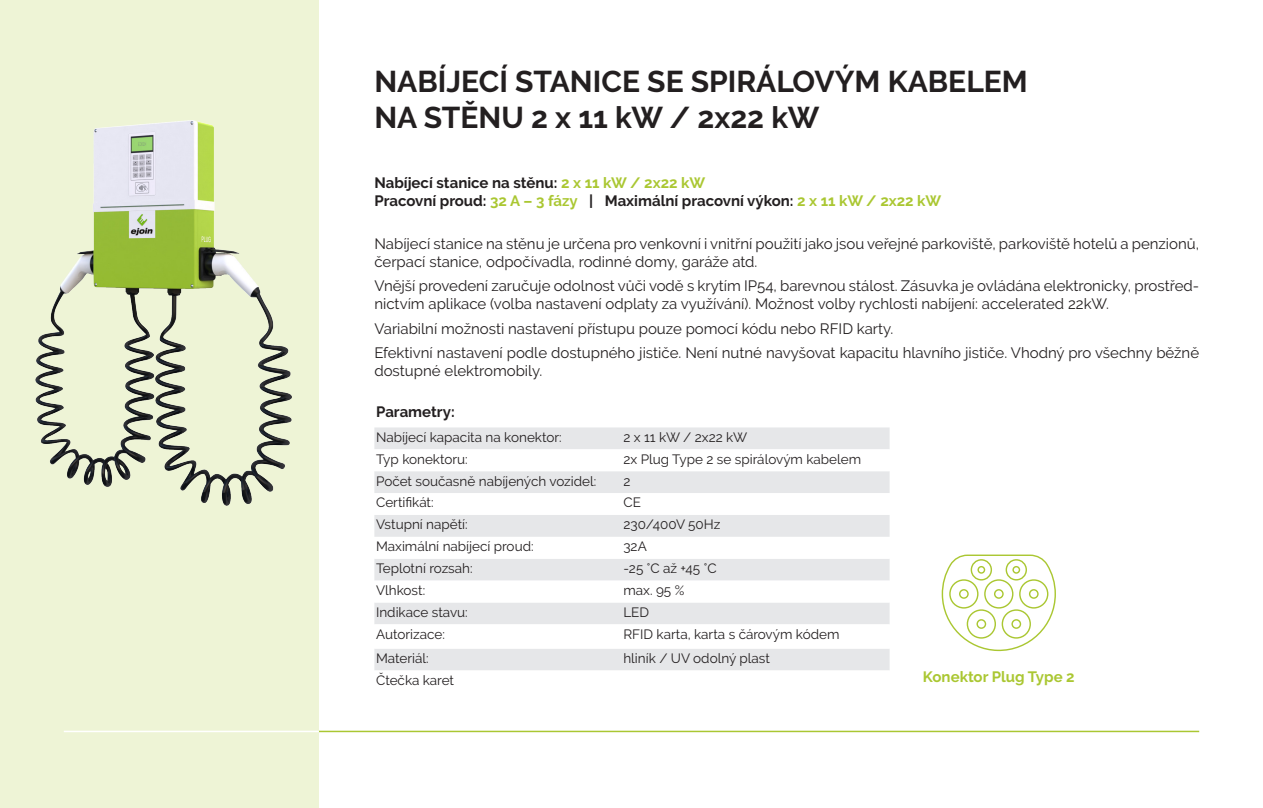
<style>
.page{position:relative;width:1263px;height:808px;background:#fff}
.page>*{position:absolute;margin:0;border:0;box-sizing:border-box;transform-origin:0 0}
.t1{font:700 30px/36px "Raleway";color:#231f20}
.t2{font:15px/18px "Raleway";color:#231f20}
.t3{font:700 15px "Raleway";color:#231f20}
.t4{font:700 15px "Raleway";color:#aac732}
.t5{font:13.5px "Raleway";color:#231f20}
.s1{color:#aac732}
</style>
<div class="page">
<div style="left:0;top:0;width:319px;height:808px;background:#eef4d6"></div>
<hr style="left:319px;top:731px;width:880px;height:1px;background:#aac732">
<hr style="left:64px;top:731px;width:255px;height:1px;background:#fff">
<img style="left:36px;top:121px;width:255px;height:385px">
<div style="left:374px;top:427px;width:516px;height:22px;background:#e6e7e9"></div>
<svg style="left:374px;top:471px;width:516px;height:199px;fill:#e6e7e9"></svg>
<svg style="left:942px;top:554px;width:114px;height:98px"></svg>
<p class="t1" style="left:374px;top:64px;width:655px">NABÍJECÍ STANICE SE SPIRÁLOVÝM KABELEM<br>NA STĚNU 2 x 11 kW / 2x22 kW</p>
<p class="t3" style="left:374px;top:175px;width:332px">Nabíjecí stanice na stěnu: <span class="s1">2 x 11 kW / 2x22 kW</span></p>
<p class="t3" style="left:374px;top:193px;width:568px">Pracovní proud: <span class="s1">32 A – 3 fázy</span> | Maximální pracovní výkon: <span class="s1">2 x 11 kW / 2x22 kW</span></p>
<p class="t2" style="left:374px;top:234px;width:826px">Nabíjecí stanice na stěnu je určena pro venkovní i vnitřní použití jako jsou veřejné parkoviště, parkoviště hotelů a penzionů, čerpací stanice, odpočívadla, rodinné domy, garáže atd.</p>
<p class="t2" style="left:374px;top:277px;width:826px">Vnější provedení zaručuje odolnost vůči vodě s krytím IP54, barevnou stálost. Zásuvka je ovládána elektronicky, prostřed&shy;nictvím aplikace (volba nastavení odplaty za využívání). Možnost volby rychlosti nabíjení: accelerated 22kW.</p>
<p class="t2" style="left:374px;top:319px;width:520px">Variabilní možnosti nastavení přístupu pouze pomocí kódu nebo RFID karty.</p>
<p class="t2" style="left:374px;top:344px;width:826px">Efektivní nastavení podle dostupného jističe. Není nutné navyšovat kapacitu hlavního jističe. Vhodný pro všechny běžně dostupné elektromobily.</p>
<p class="t3" style="left:376px;top:404px;width:80px">Parametry:</p>
<p class="t5" style="left:376px;top:429px;width:187px">Nabíjecí kapacita na konektor:</p>
<p class="t5" style="left:623px;top:429px;width:125px">2 x 11 kW / 2x22 kW</p>
<p class="t5" style="left:376px;top:451px;width:93px">Typ konektoru:</p>
<p class="t5" style="left:623px;top:451px;width:239px">2x Plug Type 2 se spirálovým kabelem</p>
<p class="t5" style="left:376px;top:473px;width:222px">Počet současně nabíjených vozidel:</p>
<p class="t5" style="left:623px;top:473px;width:9px">2</p>
<p class="t5" style="left:376px;top:495px;width:59px">Certifikát:</p>
<p class="t5" style="left:623px;top:495px;width:19px">CE</p>
<p class="t5" style="left:376px;top:517px;width:93px">Vstupní napětí:</p>
<p class="t5" style="left:623px;top:517px;width:99px">230/400V 50Hz</p>
<p class="t5" style="left:376px;top:539px;width:159px">Maximální nabíjecí proud:</p>
<p class="t5" style="left:623px;top:539px;width:25px">32A</p>
<p class="t5" style="left:376px;top:560px;width:98px">Teplotní rozsah:</p>
<p class="t5" style="left:623px;top:560px;width:95px">-25 °C až +45 °C</p>
<p class="t5" style="left:376px;top:582px;width:51px">Vlhkost:</p>
<p class="t5" style="left:623px;top:582px;width:62px">max. 95 %</p>
<p class="t5" style="left:376px;top:604px;width:93px">Indikace stavu:</p>
<p class="t5" style="left:623px;top:604px;width:27px">LED</p>
<p class="t5" style="left:376px;top:626px;width:70px">Autorizace:</p>
<p class="t5" style="left:623px;top:626px;width:218px">RFID karta, karta s čárovým kódem</p>
<p class="t5" style="left:376px;top:650px;width:54px">Materiál:</p>
<p class="t5" style="left:623px;top:650px;width:148px">hliník / UV odolný plast</p>
<p class="t5" style="left:376px;top:672px;width:80px">Čtečka karet</p>
<p class="t4" style="left:923px;top:668px;width:153px">Konektor Plug Type 2</p>
</div>
